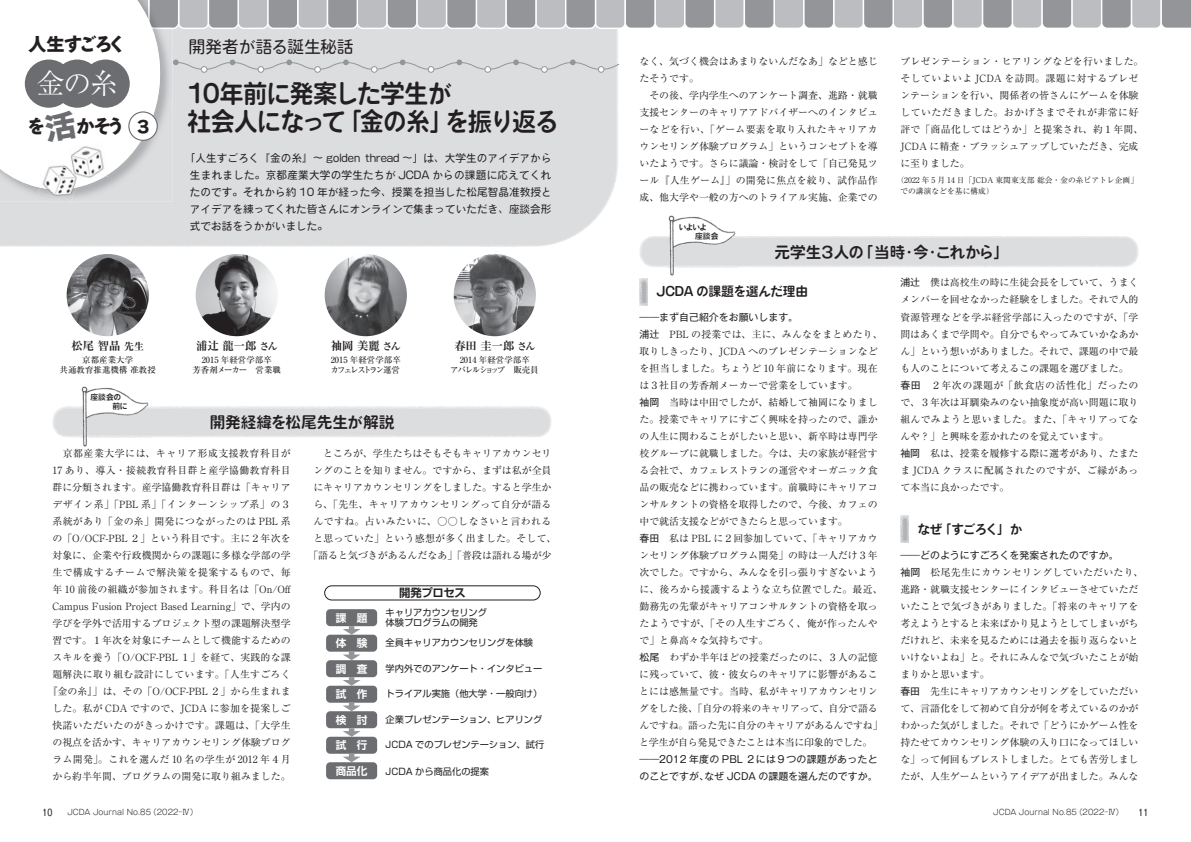
<style>
.page{position:relative;width:1191px;height:842px;background:#fff}
.page>*{position:absolute;margin:0;border:0;box-sizing:border-box;transform-origin:0 0}
.t1{font:300 28.3px "Ryumin Pro";color:#fff}
.t2{font:25.5px/28.3px "VDL V7 Maru Gothic Bold";letter-spacing:-.05em;color:#231f20;scale:.95 1}
.t3{font:18.4px "Bokutoh Ruika 07";letter-spacing:-.13em;color:#231f20}
.t4{font:17px "VDL V7 Maru Gothic Medium";letter-spacing:-.025em;color:#231f20}
.t5{font:15.6px "VDL V7 Maru Gothic Bold";letter-spacing:-.05em;color:#231f20}
.t6{font:15.6px "VDL V7 Maru Gothic Bold";color:#231f20}
.t7{font:12.8px "VDL V7 Maru Gothic Bold";letter-spacing:-.03em;color:#231f20}
.t8{font:700 expanded 11.3px "Ryumin Pro";color:#231f20}
.t9{font:700 11.3px "Shin Go Pro De";letter-spacing:-.03em;color:#231f20}
.t10{font:10.6px/17px "VDL V7 Maru Gothic Medium";color:#231f20;text-align:justify}
.t11{font:700 10.6px "Shin Go Pro De";color:#fff}
.t12{font:9.9px/17px "Ryumin Pro";color:#231f20}
.t13{font:9.9px/17px "Ryumin Pro";letter-spacing:.025em;color:#231f20}
.t14{font:9.9px/17px "Gothic MB101 Pro";color:#231f20}
.t15{font:500 9.9px "Gothic BBB Pro";color:#231f20}
.t16{font:9.2px/10.6px "Shin Go Pro";color:#231f20}
.t17{font:500 8.5px/9.9px "Ryumin Pro";color:#231f20;text-align:center}
.t18{font:300 7.8px "Gothic MB101 Pro";letter-spacing:.015em;color:#231f20}
.t19{font:7.8px/11.3px "Ryumin Pro";color:#231f20}
.t20{font:7.8px/9.2px "VDL V7 Maru Gothic Bold";letter-spacing:-.05em;color:#231f20}
.s1{font-size:17px}
.s2{font-size:9.9px}
.s3{font-family:"Gothic MB101 Pro"}
</style>
<div class="page">
<img style="left:515px;top:189px;width:98px;height:58px">
<svg style="left:65px;top:202px;width:6px;height:2px"></svg>
<img style="left:38px;top:189px;width:38px;height:13px">
<img style="left:639px;top:278px;width:9px;height:27px">
<img style="left:900px;top:516px;width:9px;height:27px">
<img style="left:67px;top:254px;width:82px;height:82px;border-radius:41px">
<img style="left:196px;top:254px;width:82px;height:82px;border-radius:41px">
<img style="left:325px;top:254px;width:82px;height:82px;border-radius:41px">
<img style="left:454px;top:254px;width:82px;height:82px;border-radius:41px">
<svg style="left:325px;top:586px;width:216px;height:194px"></svg>
<div style="left:326px;top:609px;width:51px;height:17px;background:#6c6d70;border-radius:4px"></div>
<svg style="left:343px;top:626px;width:17px;height:9px"></svg>
<div style="left:324px;top:585px;width:216px;height:15px;border:1px solid #231f20;border-radius:7px"></div>
<div style="left:326px;top:635px;width:51px;height:17px;background:#6c6d70;border-radius:4px"></div>
<svg style="left:343px;top:652px;width:17px;height:8px"></svg>
<div style="left:326px;top:660px;width:51px;height:17px;background:#6c6d70;border-radius:4px"></div>
<svg style="left:343px;top:677px;width:17px;height:9px"></svg>
<div style="left:326px;top:686px;width:51px;height:17px;background:#6c6d70;border-radius:4px"></div>
<svg style="left:343px;top:703px;width:17px;height:8px"></svg>
<div style="left:326px;top:711px;width:51px;height:17px;background:#6c6d70;border-radius:4px"></div>
<svg style="left:343px;top:728px;width:17px;height:9px"></svg>
<div style="left:326px;top:737px;width:51px;height:17px;background:#6c6d70;border-radius:4px"></div>
<svg style="left:343px;top:754px;width:17px;height:8px"></svg>
<div style="left:326px;top:762px;width:51px;height:17px;background:#6c6d70;border-radius:4px"></div>
<img style="left:666px;top:215px;width:72px;height:61px">
<img style="left:79px;top:386px;width:72px;height:61px">
<svg style="left:0;top:0;width:1191px;height:189px"></svg>
<h3 class="t3" style="left:28px;top:35px;width:100px">人生すごろく</h3>
<h1 class="t1" style="left:36px;top:62px;width:84px">金の糸</h1>
<h3 class="t3" style="left:27px;top:117px;width:20px">を</h3>
<h3 class="t3" style="left:76px;top:117px;width:75px">かそう <span class="s1">3</span></h3>
<h3 class="t4" style="left:189px;top:35px;width:167px">開発者が語る誕生秘話</h3>
<h2 class="t2" style="left:187px;top:77px;width:393px">10年前に発案した学生が<br>社会人になって「金の糸」を振り返る</h2>
<p class="t10" style="left:190px;top:149px;width:363px;text-indent:-5px">「人生すごろく『金の糸』～ golden thread ～」は、大学生のアイデアから生まれました。京都産業大学の学生たちが JCDA からの課題に応えてくれたのです。それから約 10 年が経った今、授業を担当した松尾智晶准教授とアイデアを練ってくれた皆さんにオンラインで集まっていただき、座談会形式でお話をうかがいました。</p>
<p class="t8" style="left:71px;top:337px;width:74px">松尾 智晶 <span class="s2">先生</span></p>
<p class="t17" style="left:60px;top:354px;width:98px">京都産業大学<br>共通教育推進機構 准教授</p>
<p class="t20" style="left:112px;top:392px;width:17px;text-indent:-22px">座談会の前に</p>
<p class="t8" style="left:196px;top:337px;width:83px">浦辻 龍一郎 <span class="s2">さん</span></p>
<p class="t17" style="left:192px;top:354px;width:90px">2015 年経営学部卒<br>芳香剤メーカー　営業職</p>
<p class="t8" style="left:331px;top:337px;width:71px">袖岡 美麗 <span class="s2">さん</span></p>
<p class="t17" style="left:330px;top:354px;width:72px;text-align:left">2015 年経営学部卒カフェレストラン運営</p>
<h3 class="t6" style="left:210px;top:411px;width:186px">開発経緯を松尾先生が解説</h3>
<p class="t8" style="left:454px;top:337px;width:83px">春田 圭一郎 <span class="s2">さん</span></p>
<p class="t17" style="left:450px;top:354px;width:90px">2014 年経営学部卒<br>アパレルショップ　販売員</p>
<p class="t12" style="left:47px;top:444px;width:245px;text-align:center">　京都産業大学には、キャリア形成支援教育科目が<br>17 あり、導入・接続教育科目群と産学協働教育科目群に分類されます。産学協働教育科目群は「キャリアデザイン系」「PBL 系」「インターンシップ系」の３系統があり「金の糸」開発につながったのは PBL 系の「O/OCF-PBL ２」という科目です。主に２年次を対象に、企業や行政機関からの課題に多様な学部の学生で構成するチームで解決策を提案するもので、毎年 10 前後の組織が参加されます。科目名は「On/Off<br>Campus Fusion Project Based Learning」で、学内の学びを学外で活用するプロジェクト型の課題解決型学習です。１年次を対象にチームとして機能するためのスキルを養う「O/OCF-PBL １」を経て、実践的な課題解決に取り組む設計にしています。「人生すごろく『金の糸』」は、その「O/OCF-PBL ２」から生まれました。私が CDA ですので、JCDA に参加を提案しご快諾いただいたのがきっかけです。課題は、「大学生の視点を活かす、キャリアカウンセリング体験プログラム開発」。これを選んだ 10 名の学生が 2012 年４月から約半年間、プログラムの開発に取り組みました。</p>
<p class="t12" style="left:308px;top:444px;width:250px;text-align:center">　ところが、学生たちはそもそもキャリアカウンセリングのことを知りません。ですから、まずは私が全員にキャリアカウンセリングをしました。すると学生から、「先生、キャリアカウンセリングって自分が語るんですね。占いみたいに、○○しなさいと言われると思っていた」という感想が多く出ました。そして、「語ると気づきがあるんだなあ」「普段は語れる場が少</p>
<p class="t9" style="left:399px;top:584px;width:68px">開発プロセス</p>
<p class="t16" style="left:386px;top:606px;width:103px">キャリアカウンセリング体験プログラムの開発</p>
<p class="t11" style="left:336px;top:609px;width:33px">課　題</p>
<p class="t11" style="left:336px;top:634px;width:33px">体　験</p>
<p class="t16" style="left:386px;top:636px;width:149px">全員キャリアカウンセリングを体験</p>
<p class="t11" style="left:336px;top:660px;width:33px">調　査</p>
<p class="t16" style="left:386px;top:662px;width:158px">学内外でのアンケート・インタビュー</p>
<p class="t11" style="left:336px;top:685px;width:33px">試　作</p>
<p class="t16" style="left:386px;top:687px;width:158px">トライアル実施（他大学・一般向け）</p>
<p class="t11" style="left:336px;top:711px;width:33px">検　討</p>
<p class="t16" style="left:386px;top:713px;width:158px">企業プレゼンテーション、ヒアリング</p>
<p class="t11" style="left:336px;top:736px;width:33px">試　行</p>
<p class="t16" style="left:386px;top:738px;width:160px">JCDA でのプレゼンテーション、試行</p>
<p class="t11" style="left:336px;top:762px;width:33px">商品化</p>
<p class="t16" style="left:386px;top:765px;width:105px">JCDA から商品化の提案</p>
<p class="t12" style="left:639px;top:53px;width:240px">なく、気づく機会はあまりないんだなあ」などと感じたそうです。<br>　その後、学内学生へのアンケート調査、進路・就職支援センターのキャリアアドバイザーへのインタビューなどを行い、「ゲーム要素を取り入れたキャリアカウンセリング体験プログラム」というコンセプトを導いたようです。さらに議論・検討をして「自己発見ツール『人生ゲーム』」の開発に焦点を絞り、試作品作成、他大学や一般の方へのトライアル実施、企業での</p>
<p class="t13" style="left:900px;top:52px;width:245px">プレゼンテーション・ヒアリングなどを行いました。そしていよいよ JCDA を訪問。課題に対するプレゼンテーションを行い、関係者の皆さんにゲームを体験していただきました。おかげさまでそれが非常に好評で「商品化してはどうか」と提案され、約１年間、<br>JCDA に精査・ブラッシュアップしていただき、完成に至りました。</p>
<p class="t19" style="left:900px;top:174px;width:239px;text-indent:-4px">（2022 年 5 月 14 日「JCDA 東関東支部 総会・金の糸ピアトレ企画」での講演などを基に構成）</p>
<p class="t20" style="left:695px;top:222px;width:25px;text-indent:-16px">いよいよ<br>座談会</p>
<h3 class="t5" style="left:774px;top:241px;width:236px">元学生３人の「当時・今・これから」</h3>
<p class="t7" style="left:656px;top:283px;width:153px">JCDA の課題を選んだ理由</p>
<p class="t14" style="left:639px;top:307px;width:160px">――まず自己紹介をお願いします。</p>
<p class="t12" style="left:639px;top:325px;width:245px"><span class="s3">浦辻</span>　PBL の授業では、主に、みんなをまとめたり、取りしきったり、JCDA へのプレゼンテーションなどを担当しました。ちょうど 10 年前になります。現在は３社目の芳香剤メーカーで営業をしています。<br><span class="s3">袖岡</span>　当時は中田でしたが、結婚して袖岡になりました。授業でキャリアにすごく興味を持ったので、誰かの人生に関わることがしたいと思い、新卒時は専門学校グループに就職しました。今は、夫の家族が経営する会社で、カフェレストランの運営やオーガニック食品の販売などに携わっています。前職時にキャリアコンサルタントの資格を取得したので、今後、カフェの中で就活支援などができたらと思っています。<br><span class="s3">春田</span>　私は PBL に２回参加していて、「キャリアカウンセリング体験プログラム開発」の時は一人だけ３年次でした。ですから、みんなを引っ張りすぎないように、後ろから援護するような立ち位置でした。最近、勤務先の先輩がキャリアコンサルタントの資格を取ったようですが、「その人生すごろく、俺が作ったんやで」と鼻高々な気持ちです。<br><span class="s3">松尾</span>　わずか半年ほどの授業だったのに、３人の記憶に残っていて、彼・彼女らのキャリアに影響があることには感無量です。当時、私がキャリアカウンセリングをした後、「自分の将来のキャリアって、自分で語るんですね。語った先に自分のキャリアがあるんですね」と学生が自ら発見できたことは本当に印象的でした。</p>
<p class="t14" style="left:639px;top:749px;width:240px">――2012 年度の PBL ２には９つの課題があったとのことですが、なぜ JCDA の課題を選んだのですか。</p>
<p class="t12" style="left:900px;top:274px;width:240px"><span class="s3">浦辻</span>　僕は高校生の時に生徒会長をしていて、うまくメンバーを回せなかった経験をしました。それで人的資源管理などを学ぶ経営学部に入ったのですが、「学問はあくまで学問や。自分でもやってみていかなあかん」という想いがありました。それで、課題の中で最も人のことについて考えるこの課題を選びました。<span class="s3">春田</span>　２年次の課題が「飲食店の活性化」だったので、３年次は耳馴染みのない抽象度が高い問題に取り組んでみようと思いました。また、「キャリアってなんや？」と興味を惹かれたのを覚えています。<br><span class="s3">袖岡</span>　私は、授業を履修する際に選考があり、たまたま JCDA クラスに配属されたのですが、ご縁があって本当に良かったです。</p>
<p class="t7" style="left:917px;top:521px;width:107px">なぜ「すごろく」か</p>
<p class="t14" style="left:900px;top:545px;width:220px">――どのようにすごろくを発案されたのですか。</p>
<p class="t12" style="left:900px;top:563px;width:245px"><span class="s3">袖岡</span>　松尾先生にカウンセリングしていただいたり、進路・就職支援センターにインタビューさせていただいたことで気づきがありました。「将来のキャリアを考えようとすると未来ばかり見ようとしてしまいがちだけれど、未来を見るためには過去を振り返らないといけないよね」と。それにみんなで気づいたことが始まりかと思います。<br><span class="s3">春田</span>　先生にキャリアカウンセリングをしていただいて、言語化をして初めて自分が何を考えているのかがわかった気がしました。それで「どうにかゲーム性を持たせてカウンセリング体験の入り口になってほしいな」って何回もブレストしました。とても苦労しましたが、人生ゲームというアイデアが出ました。みんな</p>
<p class="t15" style="left:42px;top:804px;width:11px">10</p>
<p class="t18" style="left:67px;top:806px;width:132px">JCDA Journal No.85（2022-Ⅳ）</p>
<p class="t18" style="left:993px;top:806px;width:132px">JCDA Journal No.85（2022-Ⅳ）</p>
<p class="t15" style="left:1138px;top:804px;width:11px">11</p>
</div>
